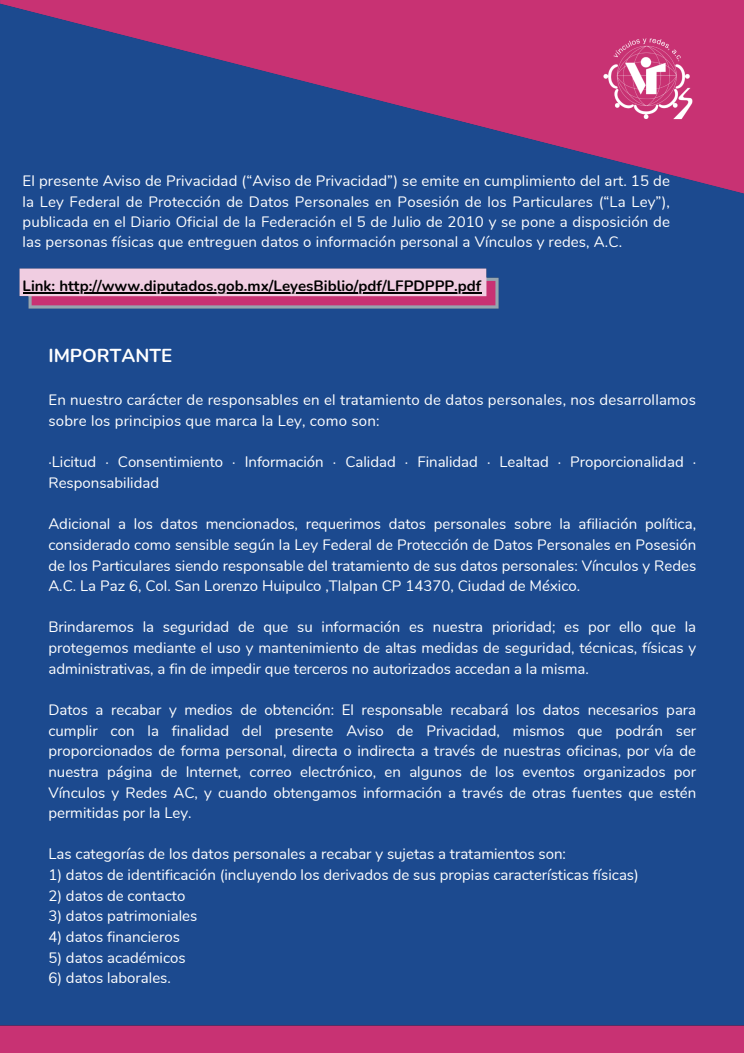
<style>
.page{position:relative;width:744px;height:1053px;background:#fff}
.page>*{position:absolute;margin:0;border:0;box-sizing:border-box;transform-origin:0 0}
.t1{font:700 18.76px "Nunito";color:#fff}
.t2{font:15px/20.6px "Nunito";color:#fff;text-align:justify}
.t3{font:700 15px "Nunito";color:#000}
</style>
<div class="page">
<div style="left:0;top:0;width:744px;height:1052px;background:#1c4a8f"></div>
<img style="left:0;top:0;width:744px;height:194px">
<div style="left:0;top:1025px;width:744px;height:27px;background:#c83273"></div>
<img style="left:19px;top:268px;width:480px;height:41px">
<img style="left:600px;top:25px;width:97px;height:99px">
<hr style="left:23px;top:292px;width:458px;height:1px;background:#000">
<h3 class="t2" style="left:23px;top:171px;width:649px;line-height:20.4px">El presente Aviso de Privacidad (“Aviso de Privacidad”) se emite en cumplimiento del art. 15 de la Ley Federal de Protección de Datos Personales en Posesión de los Particulares (“La Ley”), publicada en el Diario Oficial de la Federación el 5 de Julio de 2010 y se pone a disposición de las personas físicas que entreguen datos o información personal a Vínculos y redes, A.C.</h3>
<h2 class="t3" style="left:23px;top:276px;width:460px">Link: http://www.diputados.gob.mx/LeyesBiblio/pdf/LFPDPPP.pdf</h2>
<p class="t1" style="left:48px;top:342px;width:125px">IMPORTANTE</p>
<p class="t2" style="left:48px;top:390px;width:649px">En nuestro carácter de responsables en el tratamiento de datos personales, nos desarrollamos sobre los principios que marca la Ley, como son:</p>
<h1 class="t2" style="left:48px;top:452px;width:649px">·Licitud · Consentimiento · Información · Calidad · Finalidad · Lealtad · Proporcionalidad ·<br>Responsabilidad</h1>
<h3 class="t2" style="left:48px;top:514px;width:649px">Adicional a los datos mencionados, requerimos datos personales sobre la afiliación política, considerado como sensible según la Ley Federal de Protección de Datos Personales en Posesión de los Particulares siendo responsable del tratamiento de sus datos personales: Vínculos y Redes A.C. La Paz 6, Col. San Lorenzo Huipulco ,Tlalpan CP 14370, Ciudad de México.</h3>
<h3 class="t2" style="left:48px;top:617px;width:649px">Brindaremos la seguridad de que su información es nuestra prioridad; es por ello que la protegemos mediante el uso y mantenimiento de altas medidas de seguridad, técnicas, físicas y administrativas, a fin de impedir que terceros no autorizados accedan a la misma.</h3>
<h3 class="t2" style="left:48px;top:699px;width:649px">Datos a recabar y medios de obtención: El responsable recabará los datos necesarios para cumplir con la finalidad del presente Aviso de Privacidad, mismos que podrán ser proporcionados de forma personal, directa o indirecta a través de nuestras oficinas, por vía de nuestra página de Internet, correo electrónico, en algunos de los eventos organizados por Vínculos y Redes AC, y cuando obtengamos información a través de otras fuentes que estén permitidas por la Ley.</h3>
<h3 class="t2" style="left:48px;top:844px;width:519px">Las categorías de los datos personales a recabar y sujetas a tratamientos son:</h3>
<h3 class="t2" style="left:48px;top:864px;width:592px">1) datos de identificación (incluyendo los derivados de sus propias características físicas)</h3>
<h3 class="t2" style="left:48px;top:885px;width:138px">2) datos de contacto</h3>
<h3 class="t2" style="left:48px;top:906px;width:150px">3) datos patrimoniales</h3>
<h3 class="t2" style="left:48px;top:926px;width:133px">4) datos financieros</h3>
<h3 class="t2" style="left:48px;top:947px;width:139px">5) datos académicos</h3>
<h3 class="t2" style="left:48px;top:967px;width:124px">6) datos laborales.</h3>
</div>
